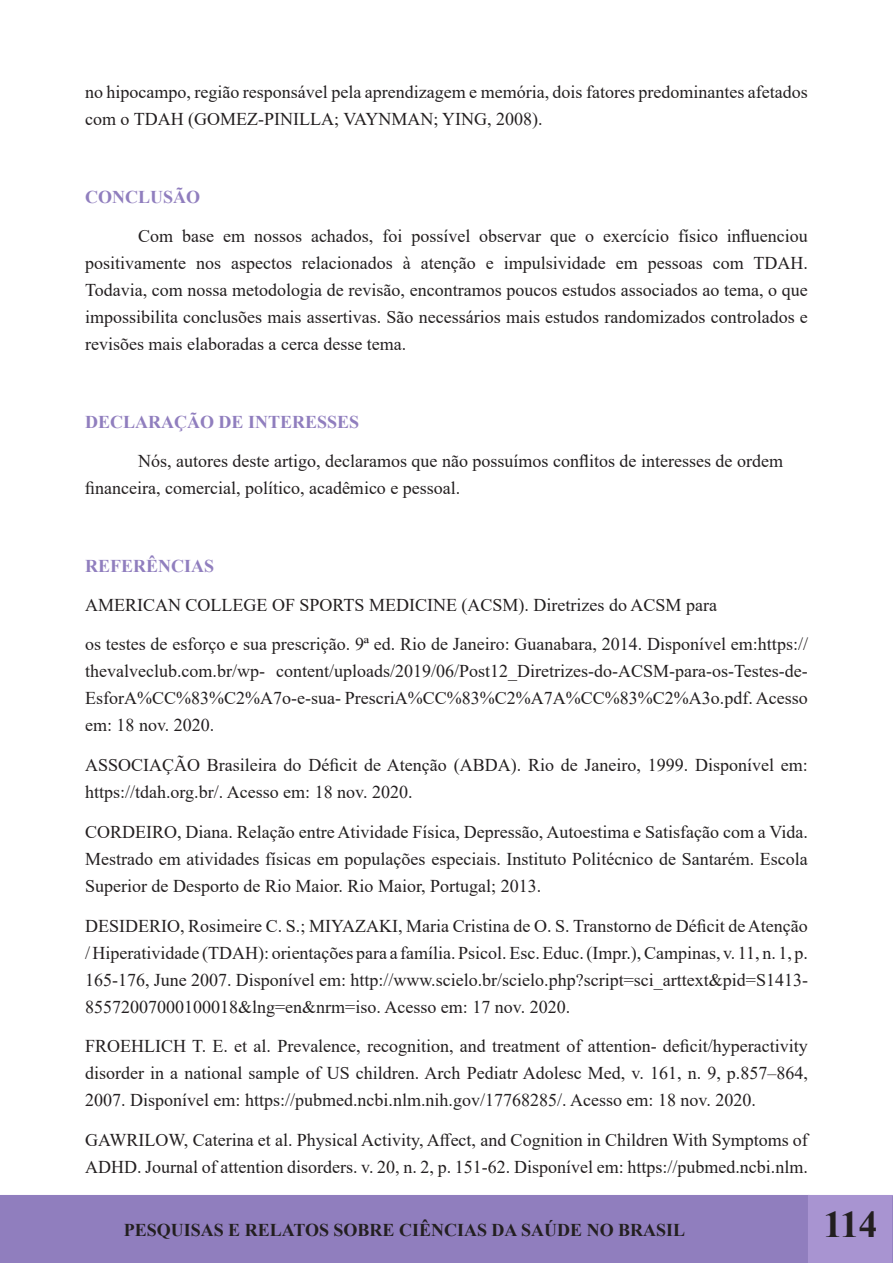
<style>
.page{position:relative;width:893px;height:1263px;background:#fff}
.page>*{position:absolute;margin:0;border:0;box-sizing:border-box;transform-origin:0 0}
.t1{font:700 37.5px "Times New Roman";color:#231f20}
.Body_Text{font:18px/27px "Times New Roman";color:#231f20;text-align:justify}
.t2{font:700 18px "Times New Roman";color:#231f20}
.Heading_1{font:700 18px "Times New Roman";color:#907ebe}
</style>
<div class="page">
<div style="left:0;top:1195px;width:808px;height:68px;background:#907ebe"></div>
<div style="left:809px;top:1196px;width:83px;height:66px;background:#a894d1"></div>
<div style="left:808px;top:1195px;width:85px;height:68px;border:2px solid #a894d1"></div>
<div style="left:29px;top:1195px;width:750px;height:68px;background:#907ebe"></div>
<svg style="left:892px;top:1196px;width:1px;height:67px"></svg>
<p class="Body_Text" style="left:85px;top:77px;width:724px">no hipocampo, região responsável pela aprendizagem e memória, dois fatores predominantes afetados com o TDAH (GOMEZ-PINILLA; VAYNMAN; YING, 2008).</p>
<p class="Heading_1" style="left:85px;top:184px;width:117px">CONCLUSÃO</p>
<p class="Body_Text" style="left:85px;top:221px;width:724px;text-indent:53px">Com base em nossos achados, foi possível observar que o exercício físico influenciou positivamente nos aspectos relacionados à atenção e impulsividade em pessoas com TDAH.<br>Todavia, com nossa metodologia de revisão, encontramos poucos estudos associados ao tema, o que impossibilita conclusões mais assertivas. São necessários mais estudos randomizados controlados e revisões mais elaboradas a cerca desse tema.</p>
<p class="Heading_1" style="left:85px;top:409px;width:276px">DECLARAÇÃO DE INTERESSES</p>
<p class="Body_Text" style="left:85px;top:446px;width:700px;text-indent:53px">Nós, autores deste artigo, declaramos que não possuímos conflitos de interesses de ordem financeira, comercial, político, acadêmico e pessoal.</p>
<p class="Heading_1" style="left:85px;top:553px;width:131px">REFERÊNCIAS</p>
<p class="Body_Text" style="left:85px;top:590px;width:633px">AMERICAN COLLEGE OF SPORTS MEDICINE (ACSM). Diretrizes do ACSM para</p>
<p class="Body_Text" style="left:85px;top:630px;width:724px">os testes de esforço e sua prescrição. 9ª ed. Rio de Janeiro: Guanabara, 2014. Disponível em:https:// thevalveclub.com.br/wp- content/uploads/2019/06/Post12_Diretrizes-do-ACSM-para-os-Testes-de-EsforA%CC%83%C2%A7o-e-sua- PrescriA%CC%83%C2%A7A%CC%83%C2%A3o.pdf. Acesso em: 18 nov. 2020.</p>
<p class="Body_Text" style="left:85px;top:751px;width:724px">ASSOCIAÇÃO Brasileira do Déficit de Atenção (ABDA). Rio de Janeiro, 1999. Disponível em: https://tdah.org.br/. Acesso em: 18 nov. 2020.</p>
<p class="Body_Text" style="left:85px;top:818px;width:724px">CORDEIRO, Diana. Relação entre Atividade Física, Depressão, Autoestima e Satisfação com a Vida.<br>Mestrado em atividades físicas em populações especiais. Instituto Politécnico de Santarém. Escola Superior de Desporto de Rio Maior. Rio Maior, Portugal; 2013.</p>
<p class="Body_Text" style="left:85px;top:911px;width:724px">DESIDERIO, Rosimeire C. S.; MIYAZAKI, Maria Cristina de O. S. Transtorno de Déficit de Atenção / Hiperatividade (TDAH): orientações para a família. Psicol. Esc. Educ. (Impr.), Campinas, v. 11, n. 1, p.<br>165-176, June 2007. Disponível em: http://www.scielo.br/scielo.php?script=sci_arttext&amp;pid=S1413- 85572007000100018&amp;lng=en&amp;nrm=iso. Acesso em: 17 nov. 2020.</p>
<p class="Body_Text" style="left:85px;top:1032px;width:724px">FROEHLICH T. E. et al. Prevalence, recognition, and treatment of attention- deficit/hyperactivity disorder in a national sample of US children. Arch Pediatr Adolesc Med, v. 161, n. 9, p.857–864, 2007. Disponível em: https://pubmed.ncbi.nlm.nih.gov/17768285/. Acesso em: 18 nov. 2020.</p>
<p class="Body_Text" style="left:85px;top:1126px;width:724px">GAWRILOW, Caterina et al. Physical Activity, Affect, and Cognition in Children With Symptoms of<br>ADHD. Journal of attention disorders. v. 20, n. 2, p. 151-62. Disponível em: https://pubmed.ncbi.nlm.</p>
<p class="t2" style="left:124px;top:1217px;width:563px">PESQUISAS E RELATOS SOBRE CIÊNCIAS DA SAÚDE NO BRASIL</p>
<h1 class="t1" style="left:823px;top:1197px;width:56px">114</h1>
</div>
